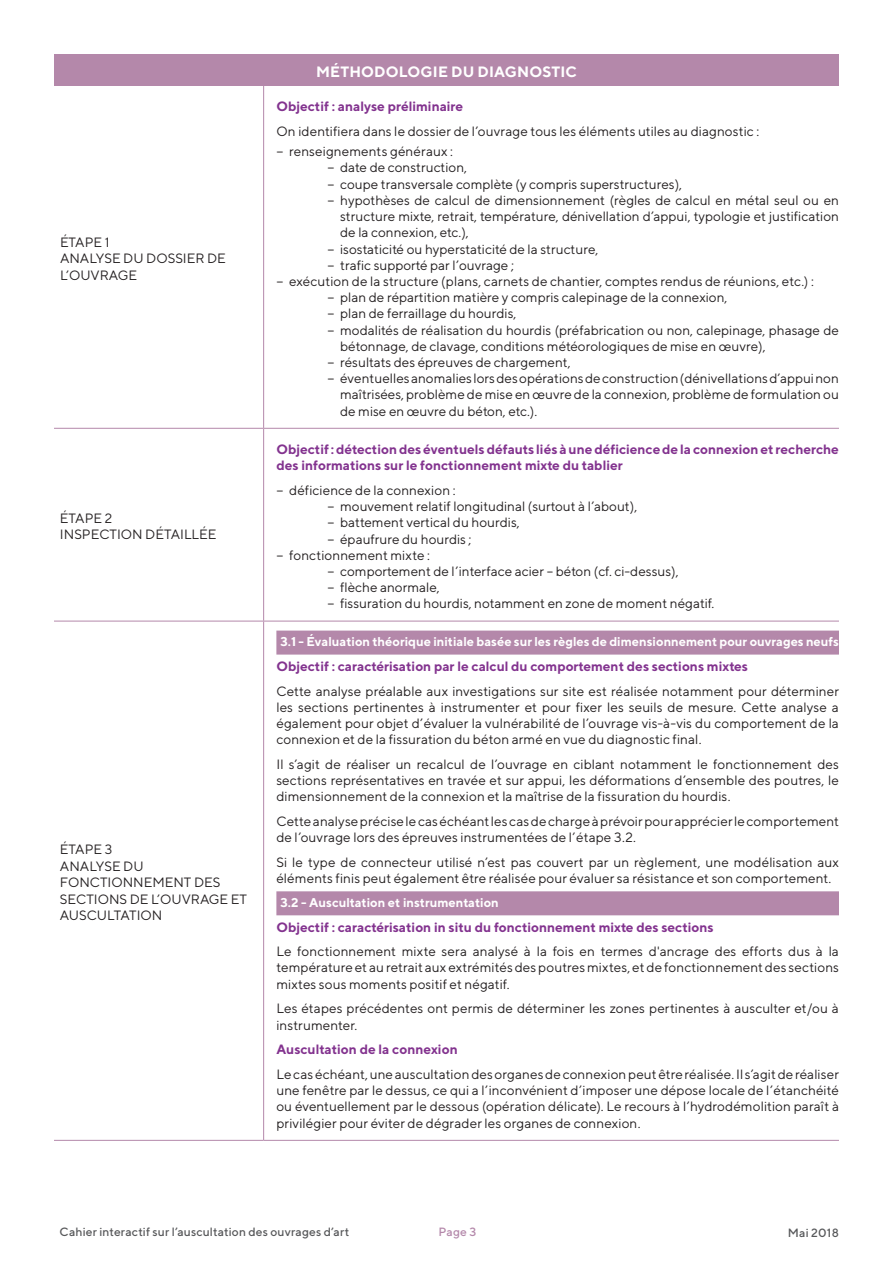
<style>
.page{position:relative;width:893px;height:1263px;background:#fff}
.page>*{position:absolute;margin:0;border:0;box-sizing:border-box;transform-origin:0 0}
.t1{font:700 15px "TT Norms";letter-spacing:.01em;color:#fff}
.t2{font:13.5px/16.2px "TT Norms";color:#231f20}
.t3{font:700 13.5px/16.2px "TT Norms";color:#83338f}
.t4{font:700 12.75px "TT Norms";color:#fff}
.t5{font:500 12px "TT Norms";letter-spacing:.015em;color:#57585a}
.t6{font:500 12px "TT Norms";color:#b488aa}
</style>
<div class="page">
<div style="left:54px;top:54px;width:785px;height:31px;background:#b488aa"></div>
<hr style="left:54px;top:85px;width:210px;height:1px;background:#b488aa">
<hr style="left:264px;top:85px;width:575px;height:1px;background:#b488aa">
<hr style="left:263px;top:86px;width:1px;height:342px;background:#b488aa">
<hr style="left:54px;top:428px;width:210px;height:1px;background:#b488aa">
<hr style="left:264px;top:428px;width:575px;height:1px;background:#b488aa">
<hr style="left:263px;top:429px;width:1px;height:192px;background:#b488aa">
<hr style="left:54px;top:621px;width:210px;height:1px;background:#b488aa">
<hr style="left:264px;top:621px;width:575px;height:1px;background:#b488aa">
<hr style="left:263px;top:621px;width:1px;height:519px;background:#b488aa">
<hr style="left:54px;top:1140px;width:210px;height:1px;background:#b488aa">
<hr style="left:264px;top:1140px;width:575px;height:1px;background:#b488aa">
<div style="left:276px;top:631px;width:563px;height:24px;background:#b488aa"></div>
<div style="left:276px;top:891px;width:563px;height:24px;background:#b488aa"></div>
<p class="t2" style="left:60px;top:234px;width:167px">ÉTAPE 1<br>ANALYSE DU DOSSIER DE<br>L’OUVRAGE</p>
<p class="t2" style="left:60px;top:510px;width:158px">ÉTAPE 2<br>INSPECTION DÉTAILLÉE</p>
<p class="t2" style="left:60px;top:841px;width:188px">ÉTAPE 3<br>ANALYSE DU<br>FONCTIONNEMENT DES<br>SECTIONS DE L’OUVRAGE ET<br>AUSCULTATION</p>
<p class="t1" style="left:316px;top:62px;width:262px">MÉTHODOLOGIE DU DIAGNOSTIC</p>
<p class="t3" style="left:276px;top:98px;width:188px">Objectif : analyse préliminaire</p>
<p class="t2" style="left:276px;top:121px;width:484px;line-height:20.4px">On identifiera dans le dossier de l’ouvrage tous les éléments utiles au diagnostic : − renseignements généraux :</p>
<p class="t2" style="left:327px;top:159px;width:141px">− date de construction,</p>
<p class="t2" style="left:327px;top:176px;width:356px">− coupe transversale complète (y compris superstructures),</p>
<p class="t2" style="left:327px;top:192px;width:513px">− hypothèses de calcul de dimensionnement (règles de calcul en métal seul ou en</p>
<p class="t2" style="left:340px;top:208px;width:500px">structure mixte, retrait, température, dénivellation d’appui, typologie et justification</p>
<p class="t2" style="left:340px;top:224px;width:130px">de la connexion, etc.),</p>
<p class="t2" style="left:327px;top:240px;width:272px">− isostaticité ou hyperstaticité de la structure,</p>
<p class="t2" style="left:327px;top:257px;width:188px">− trafic supporté par l’ouvrage ;</p>
<p class="t2" style="left:276px;top:273px;width:539px">− exécution de la structure (plans, carnets de chantier, comptes rendus de réunions, etc.) :</p>
<p class="t2" style="left:327px;top:289px;width:402px">− plan de répartition matière y compris calepinage de la connexion,</p>
<p class="t2" style="left:327px;top:305px;width:190px">− plan de ferraillage du hourdis,</p>
<p class="t2" style="left:327px;top:321px;width:513px">− modalités de réalisation du hourdis (préfabrication ou non, calepinage, phasage de</p>
<p class="t2" style="left:340px;top:338px;width:427px">bétonnage, de clavage, conditions météorologiques de mise en œuvre),</p>
<p class="t2" style="left:327px;top:354px;width:245px">− résultats des épreuves de chargement,</p>
<p class="t2" style="left:327px;top:370px;width:513px">− éventuelles anomalies lors des opérations de construction (dénivellations d’appui non</p>
<p class="t2" style="left:340px;top:386px;width:500px">maîtrisées, problème de mise en œuvre de la connexion, problème de formulation ou</p>
<p class="t2" style="left:340px;top:402px;width:199px">de mise en œuvre du béton, etc.).</p>
<p class="t3" style="left:276px;top:441px;width:564px">Objectif : détection des éventuels défauts liés à une déficience de la connexion et recherche des informations sur le fonctionnement mixte du tablier</p>
<p class="t2" style="left:276px;top:482px;width:181px">− déficience de la connexion :</p>
<p class="t2" style="left:327px;top:498px;width:311px">− mouvement relatif longitudinal (surtout à l’about),</p>
<p class="t2" style="left:327px;top:514px;width:194px">− battement vertical du hourdis,</p>
<p class="t2" style="left:327px;top:530px;width:146px">− épaufrure du hourdis ;</p>
<p class="t2" style="left:276px;top:547px;width:155px">− fonctionnement mixte :</p>
<p class="t2" style="left:327px;top:563px;width:353px">− comportement de l’interface acier – béton (cf. ci-dessus),</p>
<p class="t2" style="left:327px;top:579px;width:114px">− flèche anormale,</p>
<p class="t2" style="left:327px;top:595px;width:389px">− fissuration du hourdis, notamment en zone de moment négatif.</p>
<p class="t4" style="left:281px;top:634px;width:560px">3.1 - Évaluation théorique initiale basée sur les règles de dimensionnement pour ouvrages neufs</p>
<p class="t3" style="left:276px;top:658px;width:473px">Objectif : caractérisation par le calcul du comportement des sections mixtes</p>
<p class="t2" style="left:276px;top:682px;width:564px;text-align:justify">Cette analyse préalable aux investigations sur site est réalisée notamment pour déterminer les sections pertinentes à instrumenter et pour fixer les seuils de mesure. Cette analyse a également pour objet d’évaluer la vulnérabilité de l’ouvrage vis-à-vis du comportement de la connexion et de la fissuration du béton armé en vue du diagnostic final.</p>
<p class="t2" style="left:276px;top:756px;width:564px;text-align:justify">Il s’agit de réaliser un recalcul de l’ouvrage en ciblant notamment le fonctionnement des sections représentatives en travée et sur appui, les déformations d’ensemble des poutres, le dimensionnement de la connexion et la maîtrise de la fissuration du hourdis.</p>
<p class="t2" style="left:276px;top:813px;width:564px">Cette analyse précise le cas échéant les cas de charge à prévoir pour apprécier le comportement de l’ouvrage lors des épreuves instrumentées de l’étape 3.2.</p>
<p class="t2" style="left:276px;top:854px;width:564px">Si le type de connecteur utilisé n’est pas couvert par un règlement, une modélisation aux éléments finis peut également être réalisée pour évaluer sa résistance et son comportement.</p>
<p class="t4" style="left:281px;top:894px;width:220px">3.2 - Auscultation et instrumentation</p>
<p class="t3" style="left:276px;top:918px;width:439px">Objectif : caractérisation in situ du fonctionnement mixte des sections</p>
<p class="t2" style="left:276px;top:943px;width:564px;text-align:justify">Le fonctionnement mixte sera analysé à la fois en termes d'ancrage des efforts dus à la température et au retrait aux extrémités des poutres mixtes, et de fonctionnement des sections mixtes sous moments positif et négatif.</p>
<p class="t2" style="left:276px;top:1000px;width:564px">Les étapes précédentes ont permis de déterminer les zones pertinentes à ausculter et/ou à instrumenter.</p>
<p class="t3" style="left:276px;top:1041px;width:183px">Auscultation de la connexion</p>
<p class="t2" style="left:276px;top:1066px;width:564px;text-align:justify">Le cas échéant, une auscultation des organes de connexion peut être réalisée. Il s’agit de réaliser une fenêtre par le dessus, ce qui a l’inconvénient d’imposer une dépose locale de l’étanchéité ou éventuellement par le dessous (opération délicate). Le recours à l’hydrodémolition paraît à privilégier pour éviter de dégrader les organes de connexion.</p>
<p class="t5" style="left:60px;top:1224px;width:291px">Cahier interactif sur l’auscultation des ouvrages d’art</p>
<p class="t6" style="left:438px;top:1224px;width:39px">Page 3</p>
<p class="t5" style="left:788px;top:1225px;width:53px">Mai 2018</p>
</div>
